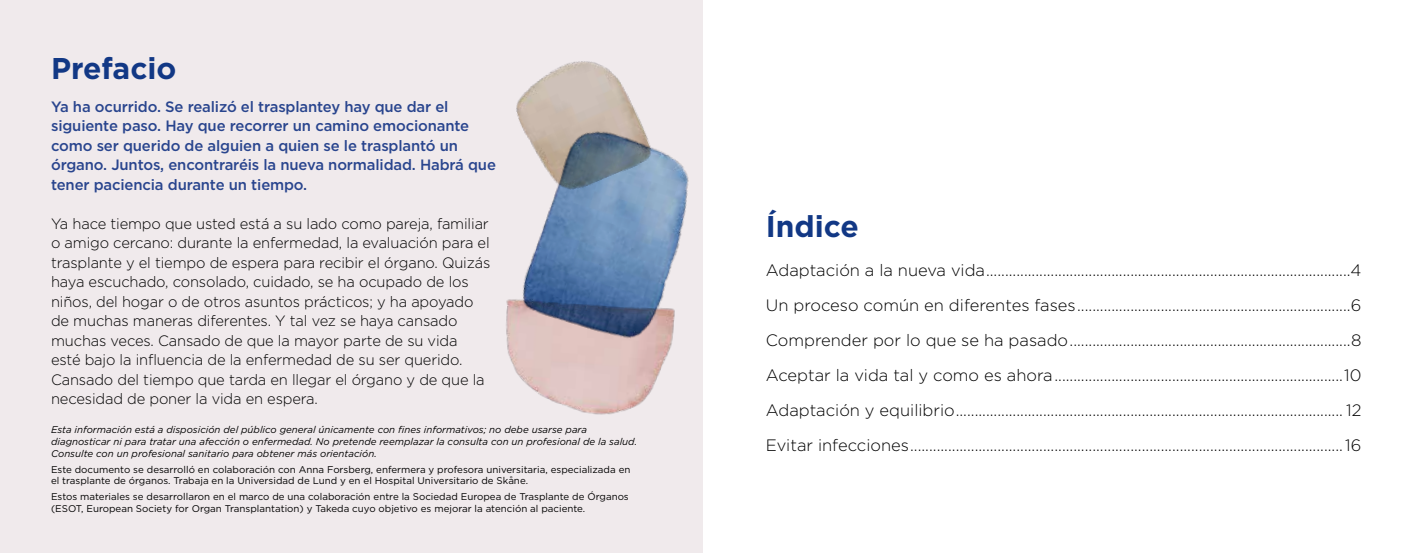
<style>
.page{position:relative;width:1404px;height:553px;background:#fff}
.page>*{position:absolute;margin:0;border:0;box-sizing:border-box;transform-origin:0 0}
.t1{font:700 30px "Gotham";color:#123885}
.t2{font:300 16.5px/35px "Gotham";color:#000;text-align:justify}
.t3{font:300 15px/19.5px "Gotham";letter-spacing:-.01em;color:#000}
.t4{font:500 15px/19.5px "Gotham";letter-spacing:-.01em;color:#29458e}
.t5{font:9.75px/11.7px "Gotham";color:#000}
.t6{font:italic 9.75px/11.7px "Gotham";color:#000}
</style>
<div class="page">
<div style="left:0;top:0;width:702px;height:553px;background:#f0eaec"></div>
<img style="left:508px;top:354px;width:160px;height:61px">
<img style="left:506px;top:111px;width:197px;height:243px">
<img style="left:506px;top:61px;width:167px;height:157px">
<h1 class="t1" style="left:51px;top:49px;width:127px">Prefacio</h1>
<p class="t4" style="left:51px;top:96px;width:446px">Ya ha ocurrido. Se realizó el trasplantey hay que dar el siguiente paso. Hay que recorrer un camino emocionante como ser querido de alguien a quien se le trasplantó un órgano. Juntos, encontraréis la nueva normalidad. Habrá que tener paciencia durante un tiempo.</p>
<p class="t3" style="left:51px;top:213px;width:441px">Ya hace tiempo que usted está a su lado como pareja, familiar o amigo cercano: durante la enfermedad, la evaluación para el trasplante y el tiempo de espera para recibir el órgano. Quizás haya escuchado, consolado, cuidado, se ha ocupado de los niños, del hogar o de otros asuntos prácticos; y ha apoyado de muchas maneras diferentes. Y tal vez se haya cansado muchas veces. Cansado de que la mayor parte de su vida esté bajo la influencia de la enfermedad de su ser querido.<br>Cansado del tiempo que tarda en llegar el órgano y de que la necesidad de poner la vida en espera.</p>
<p class="t6" style="left:51px;top:423px;width:587px">Esta información está a disposición del público general únicamente con fines informativos; no debe usarse para diagnosticar ni para tratar una afección o enfermedad. No pretende reemplazar la consulta con un profesional de la salud.<br>Consulte con un profesional sanitario para obtener más orientación.</p>
<p class="t5" style="left:51px;top:463px;width:581px">Este documento se desarrolló en colaboración con Anna Forsberg, enfermera y profesora universitaria, especializada en el trasplante de órganos. Trabaja en la Universidad de Lund y en el Hospital Universitario de Skåne.</p>
<p class="t5" style="left:51px;top:490px;width:579px">Estos materiales se desarrollaron en el marco de una colaboración entre la Sociedad Europea de Trasplante de Órganos (ESOT, European Society for Organ Transplantation) y Takeda cuyo objetivo es mejorar la atención al paciente.</p>
<h1 class="t1" style="left:765px;top:206px;width:95px">Índice</h1>
<p class="t2" style="left:765px;top:252px;width:597px">Adaptación a la nueva vida................................................................................................4<br>Un proceso común en diferentes fases........................................................................6<br>Comprender por lo que se ha pasado..........................................................................8<br>Aceptar la vida tal y como es ahora............................................................................10<br>Adaptación y equilibrio...................................................................................................... 12<br>Evitar infecciones..................................................................................................................16</p>
</div>
